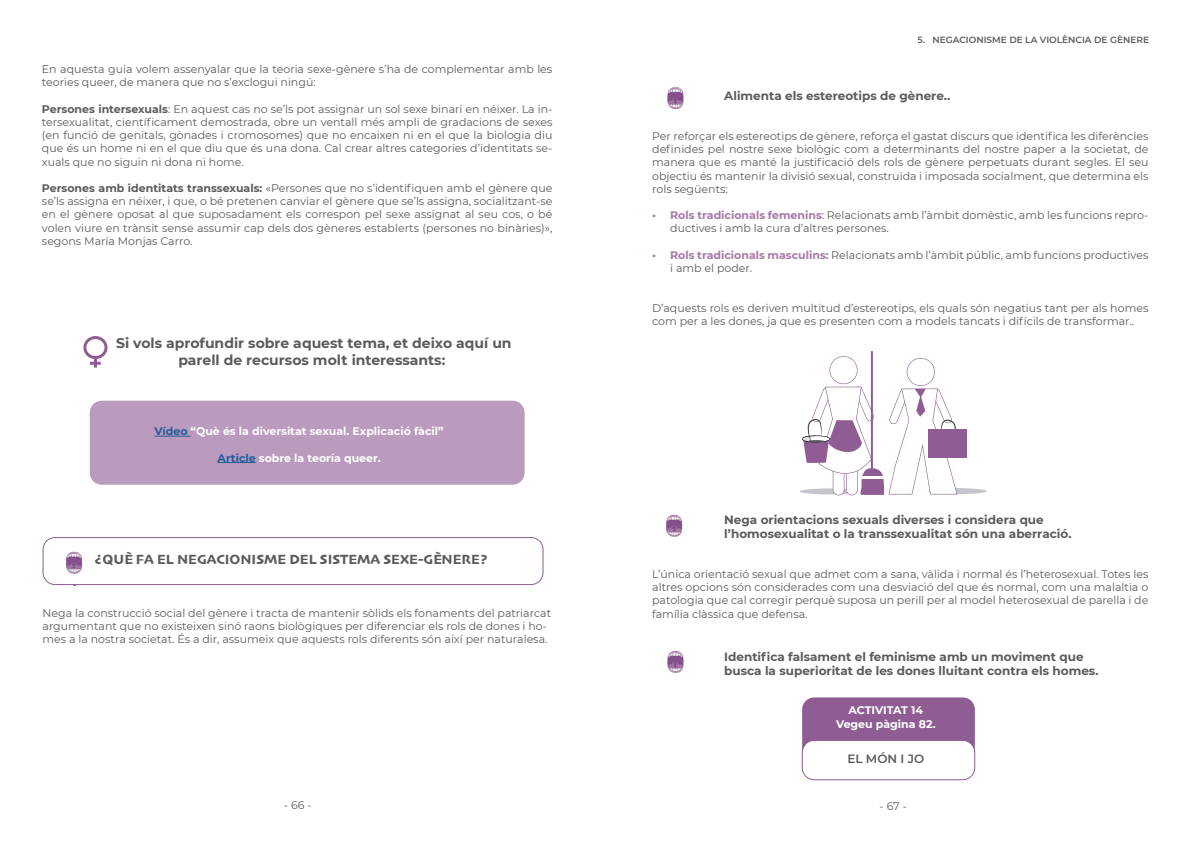
<style>
.page{position:relative;width:1191px;height:842px;background:#fff}
.page>*{position:absolute;margin:0;border:0;box-sizing:border-box;transform-origin:0 0}
.t1{font:700 14px/16.8px "Montserrat";color:#5b5b5f;text-align:center}
.t2{font:14px "Skia";color:#5b5b5f}
.t3{font:700 12px/14.4px "Montserrat";color:#5b5b5f}
.t4{font:600 12px "Montserrat";color:#5b5b5f}
.t5{font:11px/13.2px "Montserrat";color:#5b5b5f}
.t6{font:700 11px/13.2px "Montserrat";color:#fff;text-align:center}
.t7{font:600 9px "Montserrat";color:#5b5b5f}
.s1{font-weight:700}
.s2{color:#235d9c}
.s3{font-weight:700;color:#a57aa7}
</style>
<div class="page">
<div style="left:90px;top:401px;width:434px;height:84px;background:#ba9abd;border-radius:12px"></div>
<svg style="left:90px;top:358px;width:11px;height:10px"></svg>
<div style="left:83px;top:336px;width:24px;height:23px;border:3px solid #8f5d93;border-radius:50%"></div>
<hr style="left:155px;top:436px;width:36px;height:1px;background:#235d9c">
<hr style="left:218px;top:462px;width:38px;height:1px;background:#235d9c">
<div style="left:43px;top:537px;width:500px;height:48px;border:1px solid #8f5d93;border-radius:12px"></div>
<div style="left:802px;top:697px;width:172px;height:77px;background:#8f5d93;border-radius:12px"></div>
<div style="left:802px;top:740px;width:172px;height:40px;background:#fff;border-radius:12px"></div>
<div style="left:801px;top:740px;width:174px;height:40px;border:1px solid #8f5d93;border-radius:12px"></div>
<div style="left:928px;top:488px;width:58px;height:6px;background:#c3c5ca;border-radius:50%"></div>
<hr style="left:871px;top:351px;width:2px;height:124px;background:#8f5d93">
<div style="left:928px;top:429px;width:39px;height:28px;background:#8f5d93"></div>
<svg style="left:802px;top:356px;width:155px;height:139px"></svg>
<hr style="left:861px;top:477px;width:22px;height:2px;background:#fff">
<svg style="left:666px;top:514px;width:16px;height:23px"></svg>
<svg style="left:667px;top:651px;width:17px;height:22px"></svg>
<svg style="left:667px;top:87px;width:17px;height:22px"></svg>
<svg style="left:51px;top:584px;width:48px;height:1px"></svg>
<svg style="left:66px;top:551px;width:16px;height:23px"></svg>
<p class="t5" style="left:42px;top:62px;width:512px">En aquesta guia volem assenyalar que la teoria sexe-gènere s’ha de complementar amb les teories queer, de manera que no s’exclogui ningú:</p>
<p class="t5" style="left:42px;top:102px;width:512px;text-align:justify"><span class="s1">Persones intersexuals</span>: En aquest cas no se’ls pot assignar un sol sexe binari en néixer. La in&shy;tersexualitat, científicament demostrada, obre un ventall més ampli de gradacions de sexes (en funció de genitals, gònades i cromosomes) que no encaixen ni en el que la biologia diu que és un home ni en el que diu que és una dona. Cal crear altres categories d’identitats se&shy;xuals que no siguin ni dona ni home.</p>
<p class="t5" style="left:42px;top:181px;width:512px;text-align:justify"><span class="s1">Persones amb identitats transsexuals:</span> «Persones que no s’identifiquen amb el gènere que se’ls assigna en néixer, i que, o bé pretenen canviar el gènere que se’ls assigna, socialitzant-se en el gènere oposat al que suposadament els correspon pel sexe assignat al seu cos, o bé volen viure en trànsit sense assumir cap dels dos gèneres establerts (persones no binàries)», segons María Monjas Carro.</p>
<p class="t1" style="left:116px;top:334px;width:397px">Si vols aprofundir sobre aquest tema, et deixo aquí un parell de recursos molt interessants:</p>
<p class="t6" style="left:155px;top:424px;width:290px"><span class="s2">Vídeo</span> “Què és la diversitat sexual. Explicació fàcil”</p>
<p class="t6" style="left:218px;top:451px;width:164px"><span class="s2">Article</span> sobre la teoría queer.</p>
<p class="t2" style="left:94px;top:551px;width:395px">¿QUÈ FA EL NEGACIONISME DEL SISTEMA SEXE-GÈNERE?</p>
<p class="t5" style="left:43px;top:606px;width:510px">Nega la construcció social del gènere i tracta de mantenir sòlids els fonaments del patriarcat argumentant que no existeixen sinó raons biològiques per diferenciar els rols de dones i ho&shy;mes a la nostra societat. És a dir, assumeix que aquests rols diferents són així per naturalesa.</p>
<p class="t7" style="left:917px;top:33px;width:233px">5. NEGACIONISME DE LA VIOLÈNCIA DE GÈNERE</p>
<p class="t3" style="left:724px;top:88px;width:227px">Alimenta els estereotips de gènere..</p>
<p class="t5" style="left:652px;top:129px;width:498px;text-align:justify">Per reforçar els estereotips de gènere, reforça el gastat discurs que identifica les diferències definides pel nostre sexe biològic com a determinants del nostre paper a la societat, de manera que es manté la justificació dels rols de gènere perpetuats durant segles. El seu objectiu és mantenir la divisió sexual, construïda i imposada socialment, que determina els rols següents:</p>
<p class="t5" style="left:670px;top:208px;width:480px;text-indent:-18px"><span class="s3">• Rols tradicionals femenins</span>: Relacionats amb l’àmbit domèstic, amb les funcions repro&shy;ductives i amb la cura d’altres persones.</p>
<p class="t5" style="left:670px;top:248px;width:480px;text-indent:-18px"><span class="s3">• Rols tradicionals masculins:</span> Relacionats amb l’àmbit públic, amb funcions productives i amb el poder.</p>
<p class="t5" style="left:652px;top:301px;width:498px">D’aquests rols es deriven multitud d’estereotips, els quals són negatius tant per als homes com per a les dones, ja que es presenten com a models tancats i difícils de transformar..</p>
<p class="t3" style="left:724px;top:512px;width:349px">Nega orientacions sexuals diverses i considera que l’homosexualitat o la transsexualitat són una aberració.</p>
<p class="t5" style="left:652px;top:567px;width:498px;text-align:justify">L’única orientació sexual que admet com a sana, vàlida i normal és l’heterosexual. Totes les altres opcions són considerades com una desviació del que és normal, com una malaltia o patologia que cal corregir perquè suposa un perill per al model heterosexual de parella i de família clàssica que defensa.</p>
<p class="t3" style="left:724px;top:649px;width:376px">Identifica falsament el feminisme amb un moviment que busca la superioritat de les dones lluitant contra els homes.</p>
<p class="t6" style="left:836px;top:703px;width:101px">ACTIVITAT 14<br>Vegeu pàgina 82.</p>
<p class="t4" style="left:847px;top:750px;width:78px">EL MÓN I JO</p>
<p class="t5" style="left:284px;top:798px;width:29px">- 66 -</p>
<p class="t5" style="left:879px;top:799px;width:29px">- 67 -</p>
</div>
